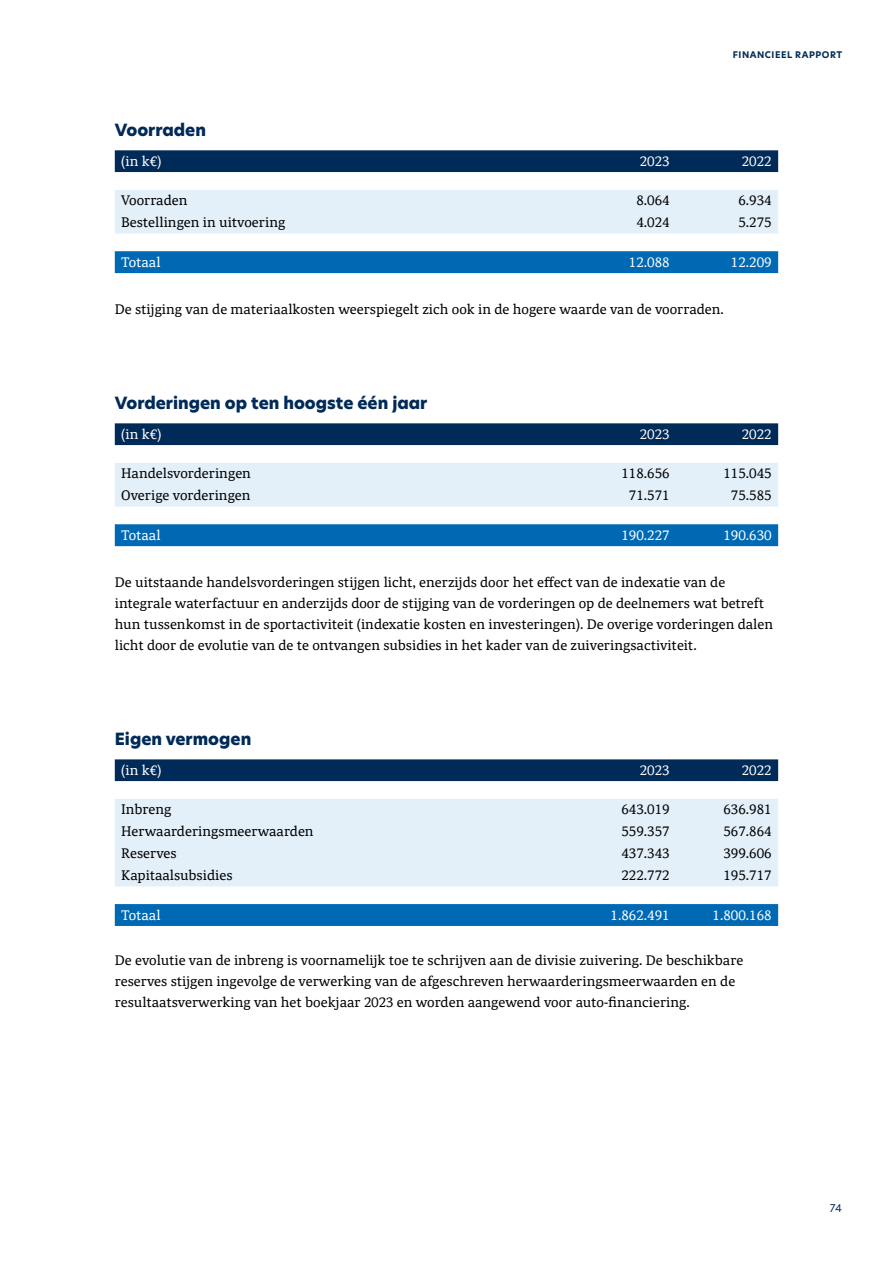
<style>
.page{position:relative;width:893px;height:1263px;background:#fff}
.page>*{position:absolute;margin:0;border:0;box-sizing:border-box;transform-origin:0 0}
.t1{font:800 16.5px "New Hero";color:#002a57}
.t2{font:15px/21px "Noam Text";color:#000}
.t3{font:15px "Noam Text";color:#fff}
.t4{font:10.5px "New Hero";color:#002a57}
.t5{font:700 9px "New Hero";letter-spacing:.06em;color:#002a57}
</style>
<div class="page">
<div style="left:115px;top:150px;width:663px;height:22px;background:#002a57"></div>
<svg style="left:115px;top:172px;width:663px;height:1px"></svg>
<div style="left:115px;top:190px;width:663px;height:44px;background:#e4f0f9"></div>
<div style="left:115px;top:251px;width:663px;height:22px;background:#0069b4"></div>
<div style="left:115px;top:423px;width:663px;height:22px;background:#002a57"></div>
<svg style="left:115px;top:445px;width:663px;height:1px"></svg>
<div style="left:115px;top:463px;width:663px;height:44px;background:#e4f0f9"></div>
<div style="left:115px;top:524px;width:663px;height:22px;background:#0069b4"></div>
<div style="left:115px;top:759px;width:663px;height:22px;background:#002a57"></div>
<svg style="left:115px;top:781px;width:663px;height:106px"></svg>
<div style="left:115px;top:799px;width:663px;height:87px;background:#e4f0f9"></div>
<svg style="left:115px;top:904px;width:663px;height:22px;background:#0169b4"></svg>
<p class="t5" style="left:733px;top:48px;width:111px">FINANCIEEL RAPPORT</p>
<p class="t1" style="left:115px;top:118px;width:93px">Voorraden</p>
<p class="t3" style="left:121px;top:151px;width:42px">(in k€)</p>
<p class="t3" style="left:640px;top:151px;width:31px">2023</p>
<p class="t3" style="left:742px;top:151px;width:31px">2022</p>
<p class="t2" style="left:121px;top:190px;width:68px">Voorraden</p>
<p class="t2" style="left:636px;top:190px;width:35px">8.064</p>
<p class="t2" style="left:738px;top:190px;width:35px">6.934</p>
<p class="t2" style="left:121px;top:212px;width:166px">Bestellingen in uitvoering</p>
<p class="t2" style="left:636px;top:212px;width:35px">4.024</p>
<p class="t2" style="left:738px;top:212px;width:35px">5.275</p>
<p class="t3" style="left:121px;top:252px;width:41px">Totaal</p>
<p class="t3" style="left:629px;top:252px;width:42px">12.088</p>
<p class="t3" style="left:731px;top:252px;width:42px">12.209</p>
<p class="t2" style="left:115px;top:299px;width:611px">De stijging van de materiaalkosten weerspiegelt zich ook in de hogere waarde van de voorraden.</p>
<p class="t1" style="left:115px;top:391px;width:314px">Vorderingen op ten hoogste één jaar</p>
<p class="t3" style="left:121px;top:424px;width:42px">(in k€)</p>
<p class="t3" style="left:640px;top:424px;width:31px">2023</p>
<p class="t3" style="left:742px;top:424px;width:31px">2022</p>
<p class="t2" style="left:121px;top:463px;width:131px">Handelsvorderingen</p>
<p class="t2" style="left:621px;top:463px;width:50px">118.656</p>
<p class="t2" style="left:723px;top:463px;width:50px">115.045</p>
<p class="t2" style="left:121px;top:485px;width:131px">Overige vorderingen</p>
<p class="t2" style="left:629px;top:485px;width:42px">71.571</p>
<p class="t2" style="left:731px;top:485px;width:42px">75.585</p>
<p class="t3" style="left:121px;top:525px;width:41px">Totaal</p>
<p class="t3" style="left:621px;top:525px;width:50px">190.227</p>
<p class="t3" style="left:723px;top:525px;width:50px">190.630</p>
<p class="t2" style="left:115px;top:572px;width:660px">De uitstaande handelsvorderingen stijgen licht, enerzijds door het effect van de indexatie van de integrale waterfactuur en anderzijds door de stijging van de vorderingen op de deelnemers wat betreft hun tussenkomst in de sportactiviteit (indexatie kosten en investeringen). De overige vorderingen dalen licht door de evolutie van de te ontvangen subsidies in het kader van de zuiveringsactiviteit.</p>
<p class="t1" style="left:115px;top:727px;width:138px">Eigen vermogen</p>
<p class="t3" style="left:121px;top:760px;width:42px">(in k€)</p>
<p class="t3" style="left:640px;top:760px;width:31px">2023</p>
<p class="t3" style="left:742px;top:760px;width:31px">2022</p>
<p class="t2" style="left:121px;top:799px;width:52px">Inbreng</p>
<p class="t2" style="left:621px;top:799px;width:50px">643.019</p>
<p class="t2" style="left:723px;top:799px;width:50px">636.981</p>
<p class="t2" style="left:121px;top:821px;width:194px">Herwaarderingsmeerwaarden</p>
<p class="t2" style="left:621px;top:821px;width:50px">559.357</p>
<p class="t2" style="left:723px;top:821px;width:50px">567.864</p>
<p class="t2" style="left:121px;top:843px;width:57px">Reserves</p>
<p class="t2" style="left:621px;top:843px;width:50px">437.343</p>
<p class="t2" style="left:723px;top:843px;width:50px">399.606</p>
<p class="t2" style="left:121px;top:865px;width:113px">Kapitaalsubsidies</p>
<p class="t2" style="left:621px;top:865px;width:50px">222.772</p>
<p class="t2" style="left:723px;top:865px;width:50px">195.717</p>
<p class="t3" style="left:121px;top:905px;width:41px">Totaal</p>
<p class="t3" style="left:610px;top:905px;width:61px">1.862.491</p>
<p class="t3" style="left:713px;top:905px;width:61px">1.800.168</p>
<p class="t2" style="left:115px;top:950px;width:630px">De evolutie van de inbreng is voornamelijk toe te schrijven aan de divisie zuivering. De beschikbare reserves stijgen ingevolge de verwerking van de afgeschreven herwaarderingsmeerwaarden en de resultaatsverwerking van het boekjaar 2023 en worden aangewend voor auto-financiering.</p>
<p class="t4" style="left:830px;top:1201px;width:14px">74</p>
</div>
